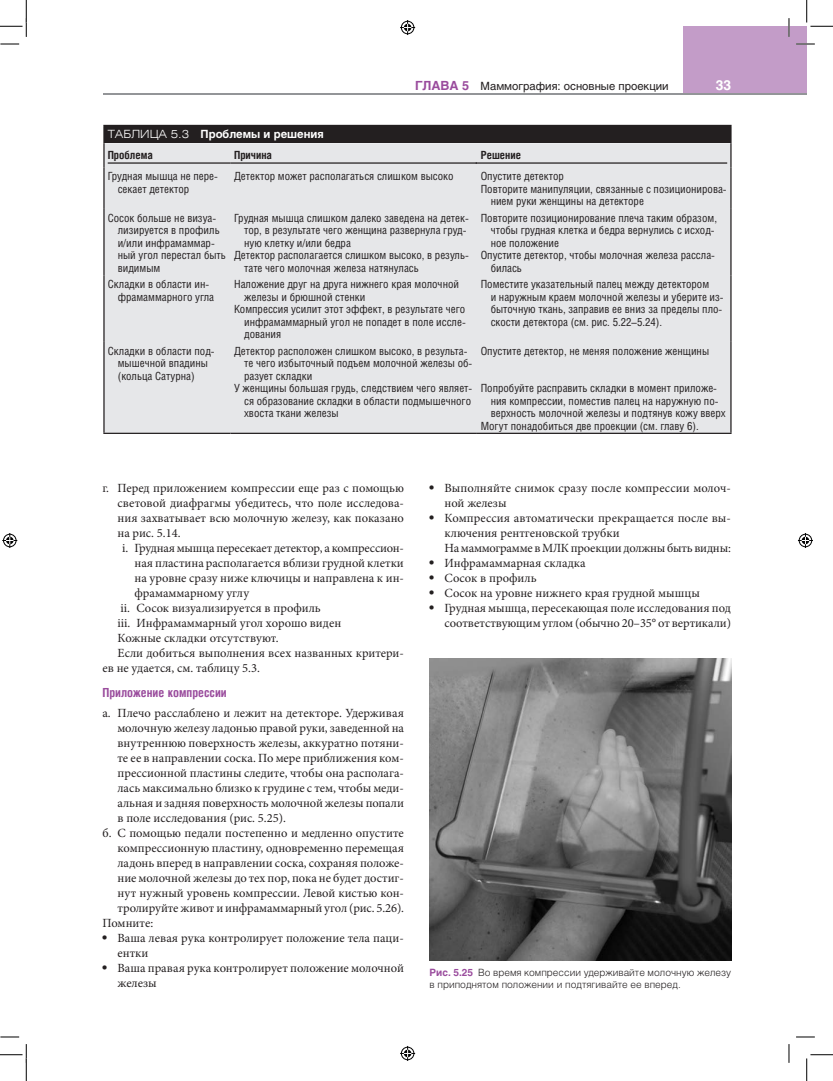
<style>
.page{position:relative;width:833px;height:1081px;background:#fff}
.page>*{position:absolute;margin:0;border:0;box-sizing:border-box;transform-origin:0 0}
.t1{font:700 13.75px "Helios";color:#fff}
.abc{font:12.5px/15px "Minion Pro";color:#231f20}
.txt-2{font:12.5px/15px "Minion Pro";color:#231f20;text-align:justify}
.Glava_content{font:700 12.5px "Helios Cond";color:#9a4c9d}
.txt-1p{font:12.5px "Minion Pro";color:#231f20}
.Tabl-txt_sdvig{font:11.25px/12.5px "Helios Cond";color:#231f20}
.t2{font:11.25px "Helios";color:#231f20}
.Tabl-Name{font:700 11.25px "Helios";color:#fff}
.Tabl_txt_Bold_2razdel_-_2color_purpur_li{font:700 11.25px "Helios Cond";color:#231f20}
.Tabl_txt_Bold_2razdel_-_M{font:700 11.25px "Helios Cond";color:#231f20}
.ris_podp_L{font:300 10px/12.5px "Helios";color:#231f20}
.s1{font-weight:700;font-size:12.5px;color:#9a4c9d}
.s2{font-family:"Helios Ext Light C";font-weight:400}
.s3{font-family:"Helios";font-weight:700}
.s4{font-weight:700;color:#9a4c9d}
</style>
<div class="page">
<div style="left:683px;top:26px;width:123px;height:67px;background:#c39cc8"></div>
<hr style="left:103px;top:93px;width:703px;height:1px;background:#939598">
<div style="left:104px;top:125px;width:626px;height:18px;background:#231f20"></div>
<div style="left:104px;top:143px;width:625px;height:289px;background:#e6e7e9"></div>
<hr style="left:103px;top:125px;width:127px;height:1px;background:#231f20">
<hr style="left:476px;top:125px;width:255px;height:1px;background:#231f20">
<svg style="left:730px;top:126px;width:1px;height:17px"></svg>
<svg style="left:103px;top:126px;width:1px;height:41px"></svg>
<hr style="left:729px;top:143px;width:2px;height:24px;background:#231f20">
<hr style="left:103px;top:167px;width:1px;height:42px;background:#231f20">
<hr style="left:729px;top:167px;width:2px;height:42px;background:#231f20">
<hr style="left:103px;top:209px;width:1px;height:66px;background:#231f20">
<hr style="left:729px;top:209px;width:2px;height:66px;background:#231f20">
<hr style="left:103px;top:275px;width:1px;height:67px;background:#231f20">
<hr style="left:729px;top:275px;width:2px;height:67px;background:#231f20">
<hr style="left:103px;top:342px;width:1px;height:90px;background:#231f20">
<hr style="left:729px;top:342px;width:2px;height:90px;background:#231f20">
<hr style="left:103px;top:432px;width:127px;height:2px;background:#231f20">
<hr style="left:230px;top:432px;width:246px;height:2px;background:#231f20">
<hr style="left:476px;top:432px;width:255px;height:2px;background:#231f20">
<hr style="left:108px;top:162px;width:122px;height:2px;background:#231f20">
<hr style="left:230px;top:162px;width:246px;height:2px;background:#231f20">
<hr style="left:475px;top:162px;width:251px;height:2px;background:#231f20">
<img style="left:429px;top:658px;width:301px;height:302px">
<svg style="left:0;top:43px;width:19px;height:2px"></svg>
<svg style="left:796px;top:43px;width:18px;height:2px"></svg>
<svg style="left:0;top:1036px;width:19px;height:1px"></svg>
<svg style="left:796px;top:1036px;width:18px;height:1px"></svg>
<svg style="left:788px;top:18px;width:1px;height:19px"></svg>
<svg style="left:788px;top:1044px;width:1px;height:18px"></svg>
<svg style="left:0;top:0;width:27px;height:37px"></svg>
<svg style="left:0;top:1044px;width:27px;height:36px"></svg>
<svg style="left:806px;top:0;width:26px;height:27px"></svg>
<svg style="left:806px;top:1054px;width:26px;height:26px"></svg>
<svg style="left:400px;top:20px;width:15px;height:15px"></svg>
<svg style="left:400px;top:1046px;width:15px;height:14px"></svg>
<svg style="left:2px;top:533px;width:15px;height:15px"></svg>
<svg style="left:797px;top:533px;width:15px;height:15px"></svg>
<p class="t2" style="left:415px;top:79px;width:255px"><span class="s1">ГЛАВА 5</span> Маммография: основные проекции</p>
<p class="t1" style="left:715px;top:77px;width:17px">33</p>
<p class="Tabl-Name" style="left:108px;top:128px;width:217px"><span class="s2">ТАБЛИЦА 5.3</span> Проблемы и решения</p>
<p class="Tabl_txt_Bold_2razdel_-_2color_purpur_li" style="left:108px;top:148px;width:47px">Проблема</p>
<p class="Tabl_txt_Bold_2razdel_-_M" style="left:234px;top:148px;width:39px">Причина</p>
<p class="Tabl_txt_Bold_2razdel_-_2color_purpur_li" style="left:480px;top:148px;width:42px">Решение</p>
<p class="Tabl-txt_sdvig" style="left:118px;top:169px;width:102px;text-indent:-10px">Грудная мышца не пере&shy;секает детектор</p>
<p class="Tabl-txt_sdvig" style="left:234px;top:169px;width:221px">Детектор может располагаться слишком высоко</p>
<p class="Tabl-txt_sdvig" style="left:480px;top:169px;width:85px">Опустите детектор</p>
<p class="Tabl-txt_sdvig" style="left:490px;top:182px;width:237px;text-indent:-10px">Повторите манипуляции, связанные с позиционирова&shy;нием руки женщины на детекторе</p>
<p class="Tabl-txt_sdvig" style="left:118px;top:211px;width:110px;text-indent:-10px">Сосок больше не визуа&shy;лизируется в профиль и/или инфрамаммар&shy;ный угол перестал быть видимым</p>
<p class="Tabl-txt_sdvig" style="left:244px;top:211px;width:226px;text-indent:-10px">Грудная мышца слишком далеко заведена на детек&shy;тор, в результате чего женщина развернула груд&shy;ную клетку и/или бедра</p>
<p class="Tabl-txt_sdvig" style="left:244px;top:248px;width:226px;text-indent:-10px">Детектор располагается слишком высоко, в резуль&shy;тате чего молочная железа натянулась</p>
<p class="Tabl-txt_sdvig" style="left:118px;top:277px;width:98px;text-indent:-10px">Складки в области ин&shy;фрамаммарного угла</p>
<p class="Tabl-txt_sdvig" style="left:244px;top:277px;width:216px;text-indent:-10px">Наложение друг на друга нижнего края молочной железы и брюшной стенки</p>
<p class="Tabl-txt_sdvig" style="left:244px;top:302px;width:223px;text-align:justify;text-indent:-10px">Компрессия усилит этот эффект, в результате чего инфрамаммарный угол не попадет в поле иссле&shy;дования</p>
<p class="Tabl-txt_sdvig" style="left:118px;top:344px;width:98px;text-indent:-10px">Складки в области под&shy;мышечной впадины (кольца Сатурна)</p>
<p class="Tabl-txt_sdvig" style="left:244px;top:344px;width:229px;text-indent:-10px">Детектор расположен слишком высоко, в результа&shy;те чего избыточный подъем молочной железы об&shy;разует складки</p>
<p class="Tabl-txt_sdvig" style="left:244px;top:381px;width:229px;text-align:justify;text-indent:-10px">У женщины большая грудь, следствием чего являет&shy;ся образование складки в области подмышечного хвоста ткани железы</p>
<p class="Tabl-txt_sdvig" style="left:490px;top:211px;width:228px;text-indent:-10px">Повторите позиционирование плеча таким образом, чтобы грудная клетка и бедра вернулись с исход&shy;ное положение</p>
<p class="Tabl-txt_sdvig" style="left:490px;top:248px;width:226px;text-indent:-10px">Опустите детектор, чтобы молочная железа рассла&shy;билась</p>
<p class="Tabl-txt_sdvig" style="left:490px;top:277px;width:234px;text-indent:-10px">Поместите указательный палец между детектором<br>и -наружным краем молочной железы и уберите из&shy;быточную ткань, заправив ее вниз за пределы пло&shy;скости детектора (см. рис. 5.22–5.24).</p>
<p class="Tabl-txt_sdvig" style="left:480px;top:344px;width:230px">Опустите детектор, не меняя положение женщины</p>
<p class="Tabl-txt_sdvig" style="left:490px;top:381px;width:236px;text-indent:-10px">Попробуйте расправить складки в момент приложе&shy;ния компрессии, поместив палец на наружную по&shy;верхность молочной железы и подтянув кожу вверх</p>
<p class="Tabl-txt_sdvig" style="left:480px;top:419px;width:219px">Могут понадобиться две проекции (см. главу 6).</p>
<p class="abc" style="left:117px;top:480px;width:288px;text-align:justify;text-indent:-15px">г. Перед приложением компрессии еще раз с помощью световой диафрагмы убедитесь, что поле исследова‑ ния захватывает всю молочную железу, как показано на рис. 5.14.</p>
<p class="txt-2" style="left:134px;top:540px;width:271px;text-indent:-12px">i. Грудная мышца пересекает детектор, а компрессион‑ ная пластина располагается вблизи грудной клетки на уровне сразу ниже ключицы и направлена к ин‑ фрамаммарному углу</p>
<p class="txt-2" style="left:120px;top:600px;width:202px">ii. Сосок визуализируется в профиль</p>
<p class="txt-2" style="left:117px;top:615px;width:225px">iii. Инфрамаммарный угол хорошо виден</p>
<p class="txt-2" style="left:117px;top:630px;width:163px">Кожные складки отсутствуют.</p>
<p class="txt-2" style="left:102px;top:645px;width:303px;text-indent:15px">Если добиться выполнения всех названных критери‑ ев не удается, см. таблицу 5.3.</p>
<p class="Glava_content" style="left:102px;top:685px;width:126px">Приложение компрессии</p>
<p class="abc" style="left:117px;top:705px;width:288px;text-align:justify;text-indent:-15px">а. Плечо расслаблено и лежит на детекторе. Удерживая молочную железу ладонью правой руки, заведенной на внутреннюю поверхность железы, аккуратно потяни‑ те ее в направлении соска. По мере приближения ком‑ прессионной пластины следите, чтобы она располага‑ лась максимально близко к грудине с тем, чтобы меди‑ альная и задняя поверхность молочной железы попали в поле исследования (рис. 5.25).</p>
<p class="abc" style="left:117px;top:825px;width:288px;text-align:justify;text-indent:-15px">б. С помощью педали постепенно и медленно опустите компрессионную пластину, одновременно перемещая ладонь вперед в направлении соска, сохраняя положе‑ ние молочной железы до тех пор, пока не будет достиг‑ нут нужный уровень компрессии. Левой кистью кон‑ тролируйте живот и инфрамаммарный угол (рис. 5.26).</p>
<p class="txt-1p" style="left:102px;top:914px;width:52px">Помните:</p>
<p class="abc" style="left:117px;top:930px;width:288px;text-indent:-15px"><span class="s3">•</span> Ваша левая рука контролирует положение тела паци‑ ентки</p>
<p class="abc" style="left:117px;top:960px;width:288px;text-indent:-15px"><span class="s3">•</span> Ваша правая рука контролирует положение молочной железы</p>
<p class="abc" style="left:444px;top:480px;width:288px;text-indent:-15px"><span class="s3">•</span> Выполняйте снимок сразу после компрессии молоч‑ ной железы</p>
<p class="abc" style="left:444px;top:510px;width:288px;text-indent:-15px"><span class="s3">•</span> Компрессия автоматически прекращается после вы‑ ключения рентгеновской трубки</p>
<p class="txt-2" style="left:444px;top:540px;width:288px">На маммограмме в МЛК проекции должны быть видны:</p>
<p class="abc" style="left:429px;top:555px;width:158px"><span class="s3">•</span> Инфрамаммарная складка</p>
<p class="abc" style="left:429px;top:570px;width:108px"><span class="s3">•</span> Сосок в профиль</p>
<p class="abc" style="left:429px;top:585px;width:272px"><span class="s3">•</span> Сосок на уровне нижнего края грудной мышцы</p>
<p class="abc" style="left:429px;top:600px;width:303px;text-align:right"><span class="s3">•</span> Грудная мышца, пересекающая поле исследования под соответствующим углом (обычно 20–35° от вертикали)</p>
<p class="ris_podp_L" style="left:429px;top:965px;width:303px"><span class="s4">Рис. 5.25</span> Во время компрессии удерживайте молочную железу в приподнятом положении и подтягивайте ее вперед.</p>
</div>
